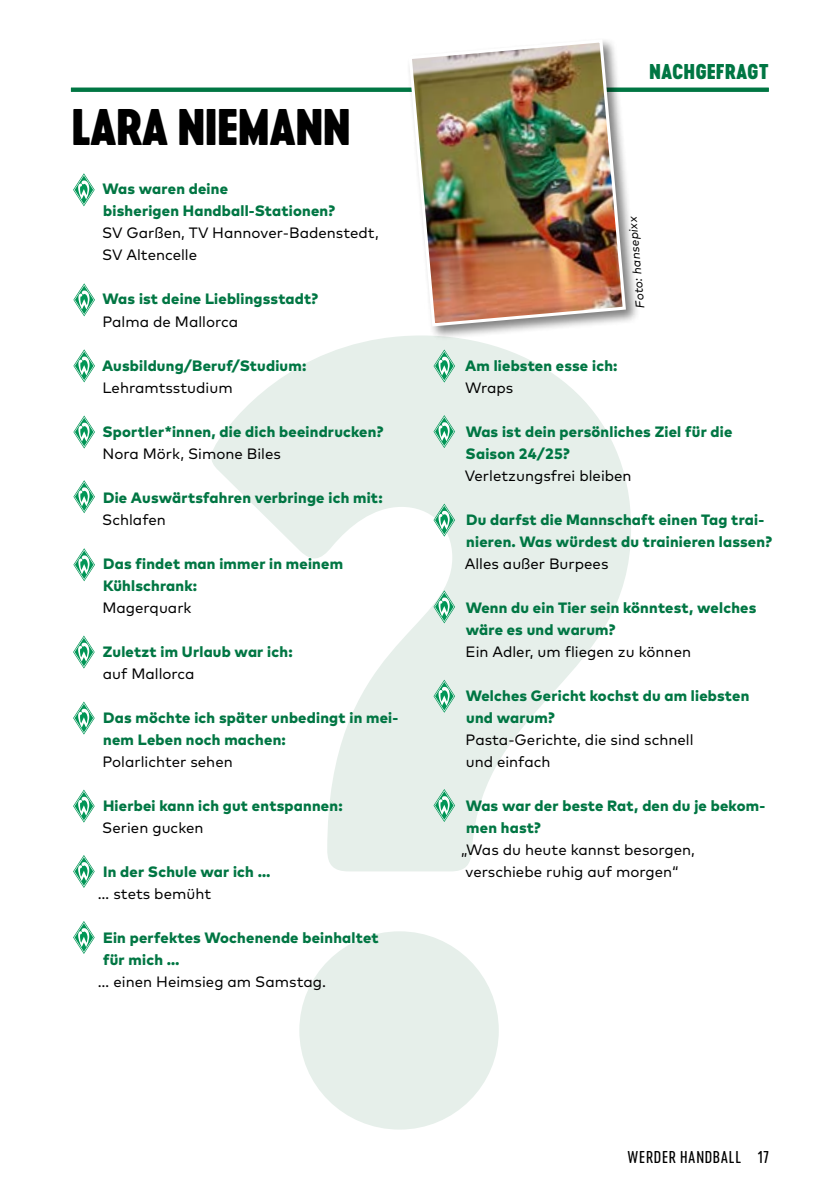
<style>
.page{position:relative;width:840px;height:1191px;background:#fff}
.page>*{position:absolute;margin:0;border:0;box-sizing:border-box;transform-origin:0 0}
.t1{font:48px "Cervo Neue Black Neue";letter-spacing:-.025em;color:#000}
.t2{font:20px "Cervo Neue Black Neue";color:#007643}
.t3{font:16px "Cervo Neue Regular Neue";letter-spacing:.045em;color:#000}
.t4{font:800 15px/22px "Mark Pro";letter-spacing:.015em;color:#007643}
.t5{font:15px/22px "Mark Pro";color:#000}
.t6{font:italic 12px "Mark Pro";color:#000}
</style>
<div class="page">
<svg style="left:71px;top:88px;width:697px;height:4px;fill:#007643"></svg>
<svg style="left:211px;top:336px;width:420px;height:793px"></svg>
<svg style="left:73px;top:173px;width:22px;height:33px"></svg>
<svg style="left:73px;top:349px;width:22px;height:33px"></svg>
<svg style="left:73px;top:415px;width:22px;height:33px"></svg>
<svg style="left:73px;top:480px;width:22px;height:33px"></svg>
<svg style="left:73px;top:635px;width:22px;height:33px"></svg>
<svg style="left:433px;top:590px;width:22px;height:33px"></svg>
<svg style="left:433px;top:349px;width:22px;height:33px"></svg>
<div style="left:406px;top:37px;width:234px;height:304px;background:#000;opacity:.5"></div>
<img style="left:407px;top:38px;width:220px;height:290px">
<svg style="left:73px;top:548px;width:22px;height:33px"></svg>
<svg style="left:73px;top:789px;width:22px;height:33px"></svg>
<svg style="left:433px;top:679px;width:22px;height:33px"></svg>
<svg style="left:73px;top:701px;width:22px;height:33px"></svg>
<svg style="left:73px;top:855px;width:22px;height:33px"></svg>
<svg style="left:73px;top:921px;width:22px;height:33px"></svg>
<svg style="left:433px;top:415px;width:22px;height:33px"></svg>
<svg style="left:433px;top:503px;width:22px;height:33px"></svg>
<svg style="left:433px;top:789px;width:22px;height:33px"></svg>
<svg style="left:73px;top:283px;width:22px;height:33px"></svg>
<h1 class="t1" style="left:71px;top:92px;width:281px">LARA NIEMANN</h1>
<p class="t4" style="left:102px;top:177px;width:234px">Was waren deine<br>bisherigen Handball-Stationen?</p>
<p class="t5" style="left:102px;top:221px;width:278px">SV Garßen, TV Hannover-Badenstedt,<br>SV Altencelle</p>
<p class="t4" style="left:102px;top:287px;width:217px">Was ist deine Lieblingsstadt?</p>
<p class="t5" style="left:102px;top:309px;width:137px">Palma de Mallorca</p>
<p class="t4" style="left:102px;top:353px;width:206px">Ausbildung/Beruf/Studium:</p>
<p class="t5" style="left:102px;top:375px;width:132px">Lehramtsstudium</p>
<p class="t4" style="left:102px;top:419px;width:282px">Sportler*innen, die dich beeindrucken?</p>
<p class="t5" style="left:102px;top:441px;width:180px">Nora Mörk, Simone Biles</p>
<p class="t4" style="left:103px;top:485px;width:281px">Die Auswärtsfahren verbringe ich mit:</p>
<p class="t5" style="left:102px;top:507px;width:65px">Schlafen</p>
<p class="t4" style="left:103px;top:551px;width:241px">Das findet man immer in meinem<br>Kühlschrank:</p>
<p class="t5" style="left:102px;top:595px;width:91px">Magerquark</p>
<p class="t4" style="left:103px;top:639px;width:191px">Zuletzt im Urlaub war ich:</p>
<p class="t5" style="left:103px;top:661px;width:93px">auf Mallorca</p>
<p class="t4" style="left:103px;top:705px;width:296px">Das möchte ich später unbedingt in mei&shy;nem Leben noch machen:</p>
<p class="t5" style="left:102px;top:749px;width:132px">Polarlichter sehen</p>
<p class="t4" style="left:103px;top:793px;width:241px">Hierbei kann ich gut entspannen:</p>
<p class="t5" style="left:102px;top:815px;width:103px">Serien gucken</p>
<p class="t4" style="left:103px;top:859px;width:169px">In der Schule war ich …</p>
<p class="t5" style="left:98px;top:881px;width:115px">… stets bemüht</p>
<p class="t4" style="left:103px;top:925px;width:277px">Ein perfektes Wochenende beinhaltet für mich …</p>
<p class="t5" style="left:98px;top:969px;width:229px">… einen Heimsieg am Samstag.</p>
<h2 class="t2" style="left:648px;top:57px;width:121px">NACHGEFRAGT</h2>
<p class="t6" style="left:631px;top:309px;width:94px;rotate:-95deg">Foto: hansepixx</p>
<p class="t4" style="left:465px;top:353px;width:154px">Am liebsten esse ich:</p>
<p class="t5" style="left:465px;top:375px;width:50px">Wraps</p>
<p class="t4" style="left:465px;top:419px;width:268px">Was ist dein persönliches Ziel für die<br>Saison 24/25?</p>
<p class="t5" style="left:464px;top:463px;width:168px">Verletzungsfrei bleiben</p>
<p class="t4" style="left:466px;top:507px;width:307px">Du darfst die Mannschaft einen Tag trai&shy;nieren. Was würdest du trainieren lassen?</p>
<p class="t5" style="left:464px;top:551px;width:145px">Alles außer Burpees</p>
<p class="t4" style="left:465px;top:595px;width:292px">Wenn du ein Tier sein könntest, welches wäre es und warum?</p>
<p class="t5" style="left:465px;top:639px;width:227px">Ein Adler, um fliegen zu können</p>
<p class="t4" style="left:465px;top:683px;width:285px">Welches Gericht kochst du am liebsten und warum?</p>
<p class="t5" style="left:465px;top:727px;width:229px">Pasta-Gerichte, die sind schnell und einfach</p>
<p class="t4" style="left:465px;top:793px;width:301px">Was war der beste Rat, den du je bekom&shy;men hast?</p>
<p class="t5" style="left:461px;top:837px;width:235px">„Was du heute kannst besorgen, verschiebe ruhig auf morgen“</p>
<p class="t3" style="left:627px;top:1146px;width:143px">WERDER HANDBALL 17</p>
</div>
